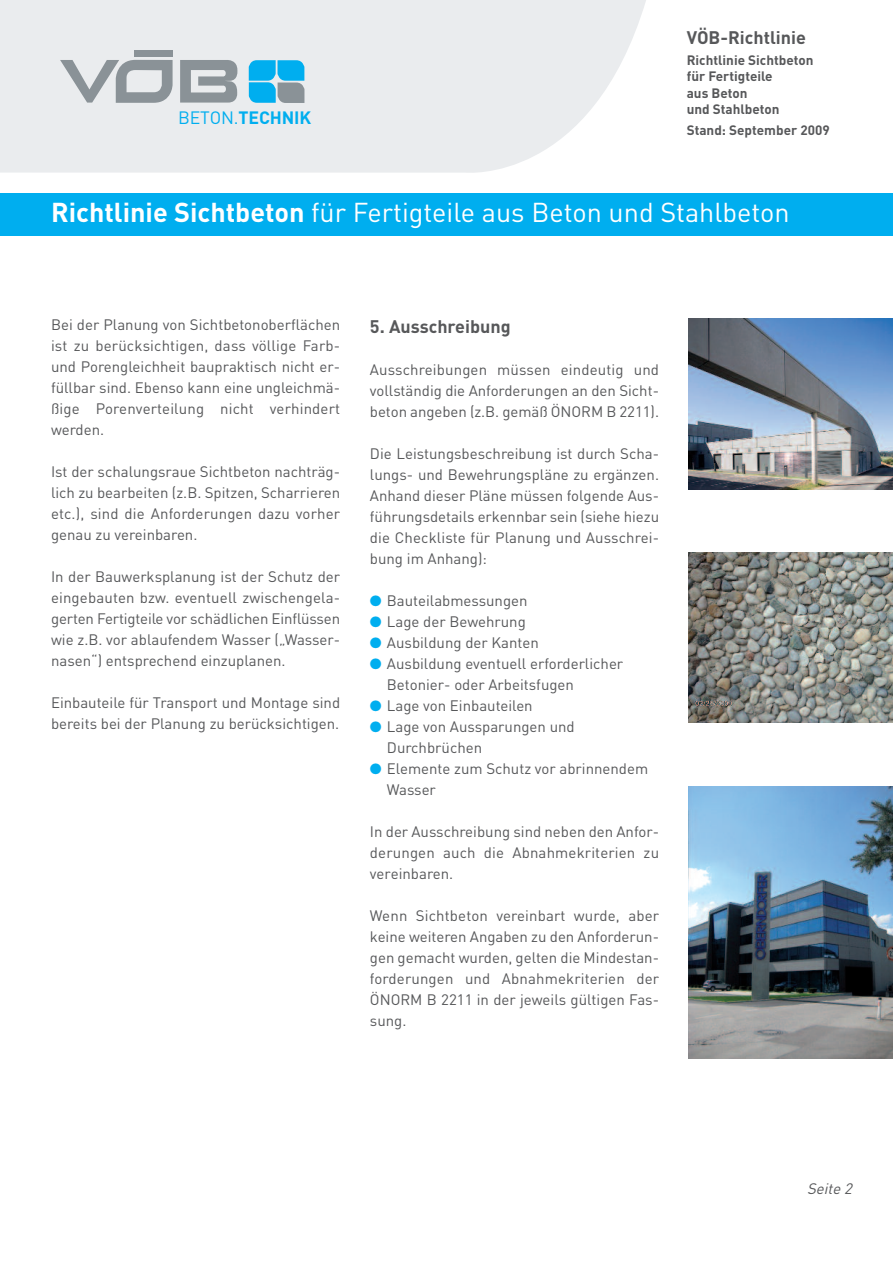
<style>
.page{position:relative;width:893px;height:1263px;background:#fff}
.page>*{position:absolute;margin:0;border:0;box-sizing:border-box;transform-origin:0 0}
.t1{font:27px "DINOT";color:#fff}
.t2{font:700 18px "DINOT";color:#57585a}
.t3{font:700 17.7px "DINOT";letter-spacing:-.01em;color:#00aeef}
.t4{font:15px/21px "DINOT";color:#57585a;text-align:justify}
.t5{font:italic 15px "DINOT";color:#57585a}
.t6{font:700 13.5px/16.5px "DINOT";color:#57585a}
.s1{font-weight:400}
.s2{font-weight:700}
.s3{color:#00aeef}
</style>
<div class="page">
<svg style="left:0;top:0;width:646px;height:173px;background:#ebedef"></svg>
<div style="left:134px;top:51px;width:38px;height:6px;background:#8a9297"></div>
<svg style="left:180px;top:60px;width:59px;height:43px;background:#a4aaae"></svg>
<svg style="left:60px;top:60px;width:113px;height:43px;background:#babfc3"></svg>
<svg style="left:249px;top:60px;width:55px;height:43px;background:#3bafdb"></svg>
<img style="left:689px;top:319px;width:204px;height:170px">
<img style="left:689px;top:553px;width:204px;height:170px">
<img style="left:689px;top:787px;width:204px;height:272px">
<div style="left:0;top:193px;width:893px;height:43px;background:#00aeef"></div>
<p class="t3" style="left:178px;top:111px;width:134px"><span class="s1">BETON.</span>TECHNIK</p>
<p class="t2" style="left:687px;top:31px;width:121px">VÖB-Richtlinie</p>
<p class="t6" style="left:687px;top:53px;width:128px">Richtlinie Sichtbeton für Fertigteile<br>aus Beton<br>und Stahlbeton</p>
<p class="t6" style="left:687px;top:123px;width:144px">Stand: September 2009</p>
<h1 class="t1" style="left:51px;top:203px;width:740px"><span class="s2">Richtlinie Sichtbeton</span> für Fertigteile aus Beton und Stahlbeton</h1>
<p class="t4" style="left:51px;top:316px;width:291px">Bei der Planung von Sichtbetonoberflächen ist zu berücksichtigen, dass völlige Farb&shy;und Porengleichheit baupraktisch nicht er&shy;füllbar sind. Ebenso kann eine ungleichmä&shy;ßige Porenverteilung nicht verhindert werden.</p>
<p class="t4" style="left:51px;top:463px;width:291px">Ist der schalungsraue Sichtbeton nachträg&shy;lich zu bearbeiten (z.B. Spitzen, Scharrieren etc.), sind die Anforderungen dazu vorher genau zu vereinbaren.</p>
<p class="t4" style="left:51px;top:568px;width:291px">In der Bauwerksplanung ist der Schutz der eingebauten bzw. eventuell zwischengela&shy;gerten Fertigteile vor schädlichen Einflüssen wie z.B. vor ablaufendem Wasser („Wasser&shy;nasen“) entsprechend einzuplanen.</p>
<p class="t4" style="left:51px;top:694px;width:291px">Einbauteile für Transport und Montage sind bereits bei der Planung zu berücksichtigen.</p>
<p class="t2" style="left:370px;top:320px;width:142px">5. Ausschreibung</p>
<p class="t4" style="left:370px;top:360px;width:291px">Ausschreibungen müssen eindeutig und vollständig die Anforderungen an den Sicht&shy;beton angeben (z.B. gemäß ÖNORM B 2211).</p>
<p class="t4" style="left:370px;top:444px;width:291px">Die Leistungsbeschreibung ist durch Scha&shy;lungs- und Bewehrungspläne zu ergänzen.<br>Anhand dieser Pläne müssen folgende Aus&shy;führungsdetails erkennbar sein (siehe hiezu die Checkliste für Planung und Ausschrei&shy;bung im Anhang):</p>
<p class="t4" style="left:370px;top:591px;width:159px"><span class="s3">●</span> Bauteilabmessungen</p>
<p class="t4" style="left:370px;top:612px;width:157px"><span class="s3">●</span> Lage der Bewehrung</p>
<p class="t4" style="left:370px;top:633px;width:170px"><span class="s3">●</span> Ausbildung der Kanten</p>
<p class="t4" style="left:387px;top:654px;width:238px;text-indent:-17px"><span class="s3">●</span> Ausbildung eventuell erforderlicher<br>Betonier- oder Arbeitsfugen</p>
<p class="t4" style="left:370px;top:696px;width:164px"><span class="s3">●</span> Lage von Einbauteilen</p>
<p class="t4" style="left:387px;top:717px;width:189px;text-indent:-17px"><span class="s3">●</span> Lage von Aussparungen und<br>Durchbrüchen</p>
<p class="t4" style="left:387px;top:759px;width:263px;text-indent:-17px"><span class="s3">●</span> Elemente zum Schutz vor abrinnendem<br>Wasser</p>
<p class="t4" style="left:370px;top:822px;width:291px">In der Ausschreibung sind neben den Anfor&shy;derungen auch die Abnahmekriterien zu vereinbaren.</p>
<p class="t4" style="left:370px;top:906px;width:291px">Wenn Sichtbeton vereinbart wurde, aber keine weiteren Angaben zu den Anforderun&shy;gen gemacht wurden, gelten die Mindestan&shy;forderungen und Abnahmekriterien der ÖNORM B 2211 in der jeweils gültigen Fas&shy;sung.</p>
<p class="t5" style="left:807px;top:1183px;width:49px">Seite 2</p>
</div>
